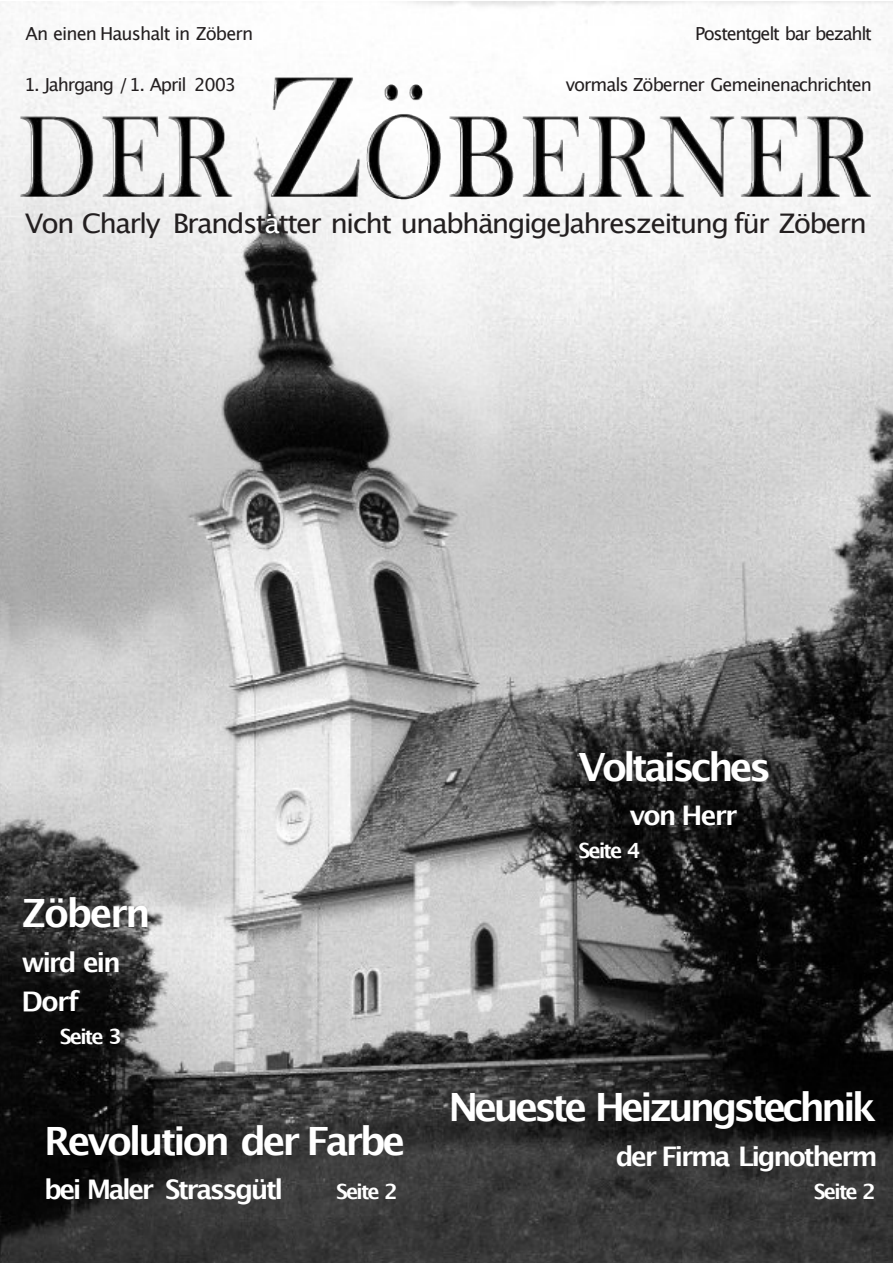
<style>
.page{position:relative;width:893px;height:1263px;background:#fff}
.page>*{position:absolute;margin:0;border:0;box-sizing:border-box;transform-origin:0 0}
.t1{font:700 39px "Lucida Grande";letter-spacing:-.095em;color:#fff}
.t2{font:27px "Lucida Grande";letter-spacing:-.06em;color:#231f20;scale:1.05 1}
.t3{font:700 27px/38.8px "Lucida Grande";letter-spacing:-.085em;color:#fff}
.t4{font:700 21px "Lucida Grande";letter-spacing:-.095em;color:#fff}
.t5{font:18px "Lucida Grande";letter-spacing:-.055em;color:#231f20}
.t6{font:18px "Lucida Grande";letter-spacing:-.075em;color:#231f20}
.s1{color:#fff}
</style>
<div class="page">
<img style="left:0;top:2px;width:893px;height:1261px">
<img style="left:69px;top:89px;width:649px;height:102px">
<p class="t5" style="left:26px;top:26px;width:229px">An einen Haushalt in Zöbern</p>
<p class="t6" style="left:695px;top:26px;width:178px">Postentgelt bar bezahlt</p>
<p class="t5" style="left:24px;top:77px;width:214px">1. Jahrgang /1. April 2003</p>
<p class="t5" style="left:566px;top:77px;width:308px">vormals Zöberner Gemeinenachrichten</p>
<h2 class="t2" style="left:25px;top:212px;width:804px">Von Charly Brandst<span class="s1">ä</span>tter nicht unabhängigeJahreszeitung für Zöbern</h2>
<h1 class="t1" style="left:22px;top:897px;width:131px">Zöbern</h1>
<h2 class="t3" style="left:22px;top:945px;width:101px">wird ein<br>Dorf</h2>
<p class="t4" style="left:60px;top:1027px;width:64px">Seite 3</p>
<h1 class="t1" style="left:44px;top:1124px;width:363px">Revolution der Farbe</h1>
<h2 class="t3" style="left:44px;top:1172px;width:241px">bei Maler Strassgütl</h2>
<p class="t4" style="left:336px;top:1183px;width:64px">Seite 2</p>
<h1 class="t1" style="left:578px;top:750px;width:194px">Voltaisches</h1>
<h2 class="t3" style="left:629px;top:798px;width:109px">von Herr</h2>
<p class="t4" style="left:578px;top:842px;width:64px">Seite 4</p>
<h1 class="t1" style="left:449px;top:1091px;width:429px">Neueste Heizungstechnik</h1>
<h2 class="t3" style="left:616px;top:1139px;width:263px">der Firma Lignotherm</h2>
<p class="t4" style="left:814px;top:1182px;width:64px">Seite 2</p>
</div>
